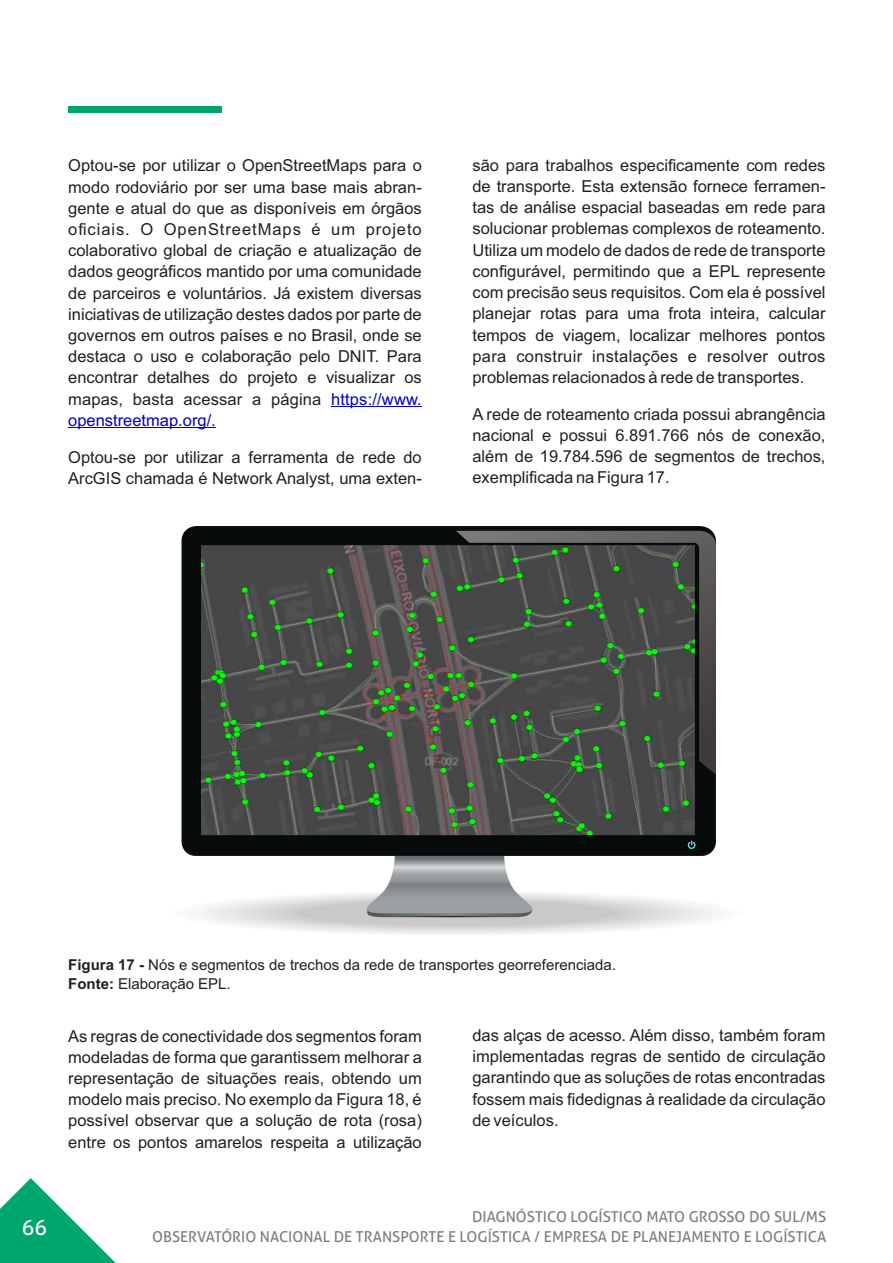
<style>
.page{position:relative;width:893px;height:1263px;background:#fff}
.page>*{position:absolute;margin:0;border:0;box-sizing:border-box;transform-origin:0 0}
.t1{font:21px "Aller";color:#fff}
.t2{font:16.5px/21.1px "Arial";color:#231f20;text-align:justify}
.t3{font:15px/19.5px "Aller";color:#7d7d7d;text-align:right}
.t4{font:15px/19.2px "Arial";color:#231f20}
.s1{color:#0000c4}
.s2{font-weight:700}
</style>
<div class="page">
<div style="left:68px;top:106px;width:154px;height:7px;background:#00a569"></div>
<svg style="left:0;top:1178px;width:116px;height:85px"></svg>
<hr style="left:331px;top:406px;width:91px;height:1px;background:#0000c4">
<hr style="left:68px;top:427px;width:148px;height:1px;background:#0000c4">
<div style="left:170px;top:890px;width:574px;height:47px;background:#020203;border-radius:50%;opacity:.01"></div>
<svg style="left:353px;top:856px;width:193px;height:61px"></svg>
<svg style="left:182px;top:526px;width:534px;height:330px"></svg>
<svg style="left:456px;top:531px;width:260px;height:244px"></svg>
<svg style="left:688px;top:840px;width:7px;height:9px"></svg>
<p class="t2" style="left:68px;top:156px;width:355px">Optou-se por utilizar o OpenStreetMaps para o modo rodoviário por ser uma base mais abran&shy;gente e atual do que as disponíveis em órgãos oficiais. O OpenStreetMaps é um projeto colaborativo global de criação e atualização de dados geográficos mantido por uma comunidade de parceiros e voluntários. Já existem diversas iniciativas de utilização destes dados por parte de governos em outros países e no Brasil, onde se destaca o uso e colaboração pelo DNIT. Para encontrar detalhes do projeto e visualizar os mapas, basta acessar a página <span class="s1">https://www. openstreetmap.org/.</span></p>
<p class="t2" style="left:68px;top:448px;width:355px">Optou-se por utilizar a ferramenta de rede do<br>ArcGIS chamada é Network Analyst, uma exten-</p>
<p class="t2" style="left:472px;top:156px;width:355px">são para trabalhos especificamente com redes de transporte. Esta extensão fornece ferramen&shy;tas de análise espacial baseadas em rede para solucionar problemas complexos de roteamento.<br>Utiliza um modelo de dados de rede de transporte configurável, permitindo que a EPL represente com precisão seus requisitos. Com ela é possível planejar rotas para uma frota inteira, calcular tempos de viagem, localizar melhores pontos para construir instalações e resolver outros problemas relacionados à rede de transportes.</p>
<p class="t2" style="left:472px;top:405px;width:355px">A rede de roteamento criada possui abrangência nacional e possui 6.891.766 nós de conexão, além de 19.784.596 de segmentos de trechos, exemplificada na Figura 17.</p>
<p class="t4" style="left:68px;top:956px;width:549px"><span class="s2">Figura 17 -</span> Nós e segmentos de trechos da rede de transportes georreferenciada.<br><span class="s2">Fonte:</span> Elaboração EPL.</p>
<p class="t2" style="left:68px;top:1027px;width:355px">As regras de conectividade dos segmentos foram modeladas de forma que garantissem melhorar a representação de situações reais, obtendo um modelo mais preciso. No exemplo da Figura 18, é possível observar que a solução de rota (rosa) entre os pontos amarelos respeita a utilização</p>
<p class="t2" style="left:472px;top:1026px;width:355px">das alças de acesso. Além disso, também foram implementadas regras de sentido de circulação garantindo que as soluções de rotas encontradas fossem mais fidedignas à realidade da circulação de veículos.</p>
<p class="t1" style="left:22px;top:1220px;width:27px">66</p>
<p class="t3" style="left:152px;top:1208px;width:676px">DIAGNÓSTICO LOGÍSTICO MATO GROSSO DO SUL/MS<br>OBSERVATÓRIO NACIONAL DE TRANSPORTE E LOGÍSTICA / EMPRESA DE PLANEJAMENTO E LOGÍSTICA</p>
</div>
